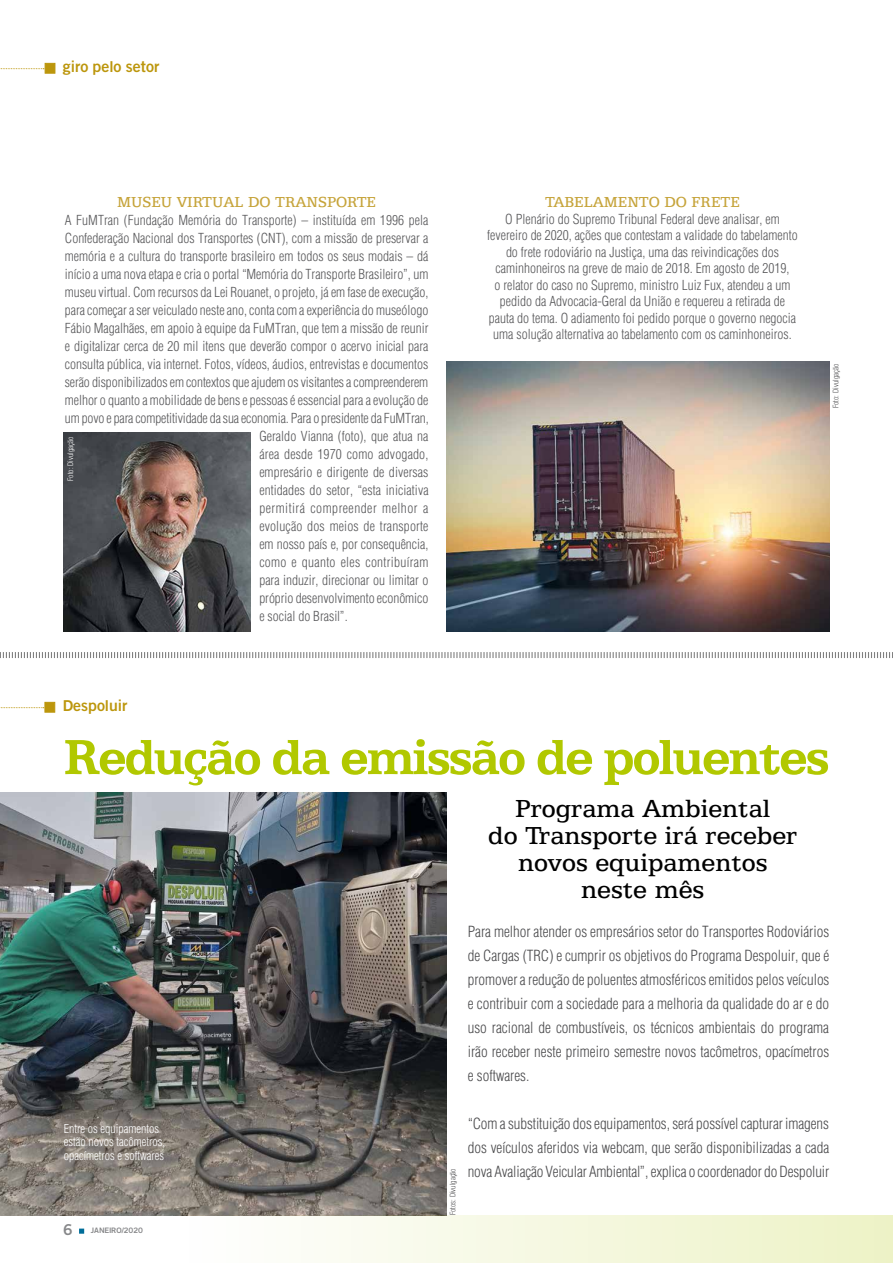
<style>
.page{position:relative;width:893px;height:1263px;background:#fff}
.page>*{position:absolute;margin:0;border:0;box-sizing:border-box;transform-origin:0 0}
.t1{font:700 51px "ATF Antique";letter-spacing:-.03em;color:#b1c800}
.t2{font:25.5px/27px "ATF Antique";color:#000;text-align:center}
.t3{font:300 condensed 15px/24px "Helvetica";letter-spacing:-.005em;color:#4b4b4d;text-align:justify}
.t4{font:15px "ATF Antique";color:#c6a43b}
.t5{font:700 15px "Goethe Gothic";color:#bc960c}
.t6{font:700 15px "Goethe Gothic";color:#87888a}
.t7{font:300 condensed 13.5px/16.5px "Helvetica";color:#58585a;text-align:center}
.t8{font:300 condensed 13.5px "Helvetica";letter-spacing:.035em;color:#58585a}
.t9{font:300 condensed 13.5px "Helvetica";letter-spacing:.02em;color:#58585a}
.t10{font:300 condensed 12px/13.5px "Helvetica";color:#fff}
.t11{font:300 condensed 7.5px "Helvetica";color:#4b4b4d}
.t12{font:300 condensed 7.5px "Helvetica";color:#fff}
.t13{font:700 7.5px "Goethe Gothic";color:#87888a}
</style>
<div class="page">
<svg style="left:79px;top:1228px;width:5px;height:6px"></svg>
<img style="left:0;top:793px;width:447px;height:422px">
<img style="left:64px;top:432px;width:187px;height:199px">
<div style="left:45px;top:63px;width:10px;height:10px;background:#bc960c;border:1px solid #bc960c"></div>
<svg style="left:0;top:68px;width:44px;height:1px"></svg>
<div style="left:119px;top:1215px;width:774px;height:48px;background:linear-gradient(to right,#fff,#edf2c6)"></div>
<svg style="left:0;top:652px;width:893px;height:6px"></svg>
<div style="left:45px;top:702px;width:10px;height:10px;background:#bc960c;border:1px solid #bc960c"></div>
<svg style="left:0;top:707px;width:44px;height:1px"></svg>
<img style="left:446px;top:361px;width:383px;height:270px">
<p class="t5" style="left:63px;top:58px;width:98px">giro pelo setor</p>
<p class="t4" style="left:117px;top:193px;width:260px">MUSEU VIRTUAL DO TRANSPORTE</p>
<p class="t7" style="left:65px;top:211px;width:365px">A FuMTran (Fundação Memória do Transporte) – instituída em 1996 pela</p>
<p class="t7" style="left:65px;top:229px;width:365px">Confederação Nacional dos Transportes (CNT), com a missão de preservar a</p>
<p class="t7" style="left:65px;top:247px;width:365px">memória e a cultura do transporte brasileiro em todos os seus modais – dá</p>
<p class="t7" style="left:65px;top:265px;width:365px">início a uma nova etapa e cria o portal “Memória do Transporte Brasileiro”, um</p>
<p class="t7" style="left:65px;top:283px;width:365px">museu virtual. Com recursos da Lei Rouanet, o projeto, já em fase de execução,</p>
<p class="t7" style="left:65px;top:301px;width:365px">para começar a ser veiculado neste ano, conta com a experiência do museólogo</p>
<p class="t7" style="left:65px;top:319px;width:365px">Fábio Magalhães, em apoio à equipe da FuMTran, que tem a missão de reunir</p>
<p class="t7" style="left:65px;top:337px;width:365px">e digitalizar cerca de 20 mil itens que deverão compor o acervo inicial para</p>
<p class="t7" style="left:65px;top:355px;width:365px">consulta pública, via internet. Fotos, vídeos, áudios, entrevistas e documentos</p>
<p class="t7" style="left:65px;top:373px;width:365px">serão disponibilizados em contextos que ajudem os visitantes a compreenderem</p>
<p class="t7" style="left:65px;top:391px;width:365px">melhor o quanto a mobilidade de bens e pessoas é essencial para a evolução de</p>
<p class="t7" style="left:65px;top:409px;width:365px">um povo e para competitividade da sua economia. Para o presidente da FuMTran,</p>
<p class="t7" style="left:259px;top:427px;width:171px">Geraldo Vianna (foto), que atua na</p>
<p class="t7" style="left:259px;top:445px;width:171px">área desde 1970 como advogado,</p>
<p class="t7" style="left:259px;top:463px;width:171px">empresário e dirigente de diversas</p>
<p class="t7" style="left:259px;top:481px;width:171px">entidades do setor, “esta iniciativa</p>
<p class="t8" style="left:259px;top:500px;width:170px">permitirá compreender melhor a</p>
<p class="t7" style="left:259px;top:517px;width:171px">evolução dos meios de transporte</p>
<p class="t7" style="left:259px;top:535px;width:171px">em nosso país e, por consequência,</p>
<p class="t9" style="left:259px;top:554px;width:171px">como e quanto eles contribuíram</p>
<p class="t7" style="left:259px;top:571px;width:171px">para induzir, direcionar ou limitar o</p>
<p class="t7" style="left:259px;top:589px;width:171px">próprio desenvolvimento econômico</p>
<p class="t7" style="left:259px;top:607px;width:90px">e social do Brasil”.</p>
<p class="t12" style="left:66px;top:481px;width:46px;rotate:-90deg">Foto: Divulgação</p>
<p class="t5" style="left:63px;top:697px;width:66px">Despoluir</p>
<p class="t4" style="left:545px;top:194px;width:196px">TABELAMENTO DO FRETE</p>
<p class="t7" style="left:487px;top:210px;width:312px">O Plenário do Supremo Tribunal Federal deve analisar, em fevereiro de 2020, ações que contestam a validade do tabelamento do frete rodoviário na Justiça, uma das reivindicações dos caminhoneiros na greve de maio de 2018. Em agosto de 2019,<br>o relator do caso no Supremo, ministro Luiz Fux, atendeu a um pedido da Advocacia-Geral da União e requereu a retirada de pauta do tema. O adiamento foi pedido porque o governo negocia uma solução alternativa ao tabelamento com os caminhoneiros.</p>
<p class="t11" style="left:831px;top:408px;width:46px;rotate:-90deg">Foto: Divulgação</p>
<h1 class="t1" style="left:64px;top:728px;width:767px">Redução da emissão de poluentes</h1>
<p class="t10" style="left:64px;top:1121px;width:103px">Entre os equipamentos estão novos tacômetros, opacímetros e softwares</p>
<p class="t6" style="left:63px;top:1220px;width:11px">6</p>
<p class="t13" style="left:91px;top:1226px;width:54px">JANEIRO/2020</p>
<p class="t11" style="left:449px;top:1215px;width:49px;rotate:-90deg">Fotos: Divulgação</p>
<h2 class="t2" style="left:488px;top:795px;width:311px">Programa Ambiental<br>do Transporte irá receber novos equipamentos neste mês</h2>
<p class="t3" style="left:468px;top:919px;width:363px">Para melhor atender os empresários setor do Transportes Rodoviários de Cargas (TRC) e cumprir os objetivos do Programa Despoluir, que é promover a redução de poluentes atmosféricos emitidos pelos veículos e contribuir com a sociedade para a melhoria da qualidade do ar e do uso racional de combustíveis, os técnicos ambientais do programa irão receber neste primeiro semestre novos tacômetros, opacímetros e softwares.</p>
<p class="t3" style="left:468px;top:1111px;width:363px">“Com a substituição dos equipamentos, será possível capturar imagens dos veículos aferidos via webcam, que serão disponibilizadas a cada nova Avaliação Veicular Ambiental”, explica o coordenador do Despoluir</p>
</div>
